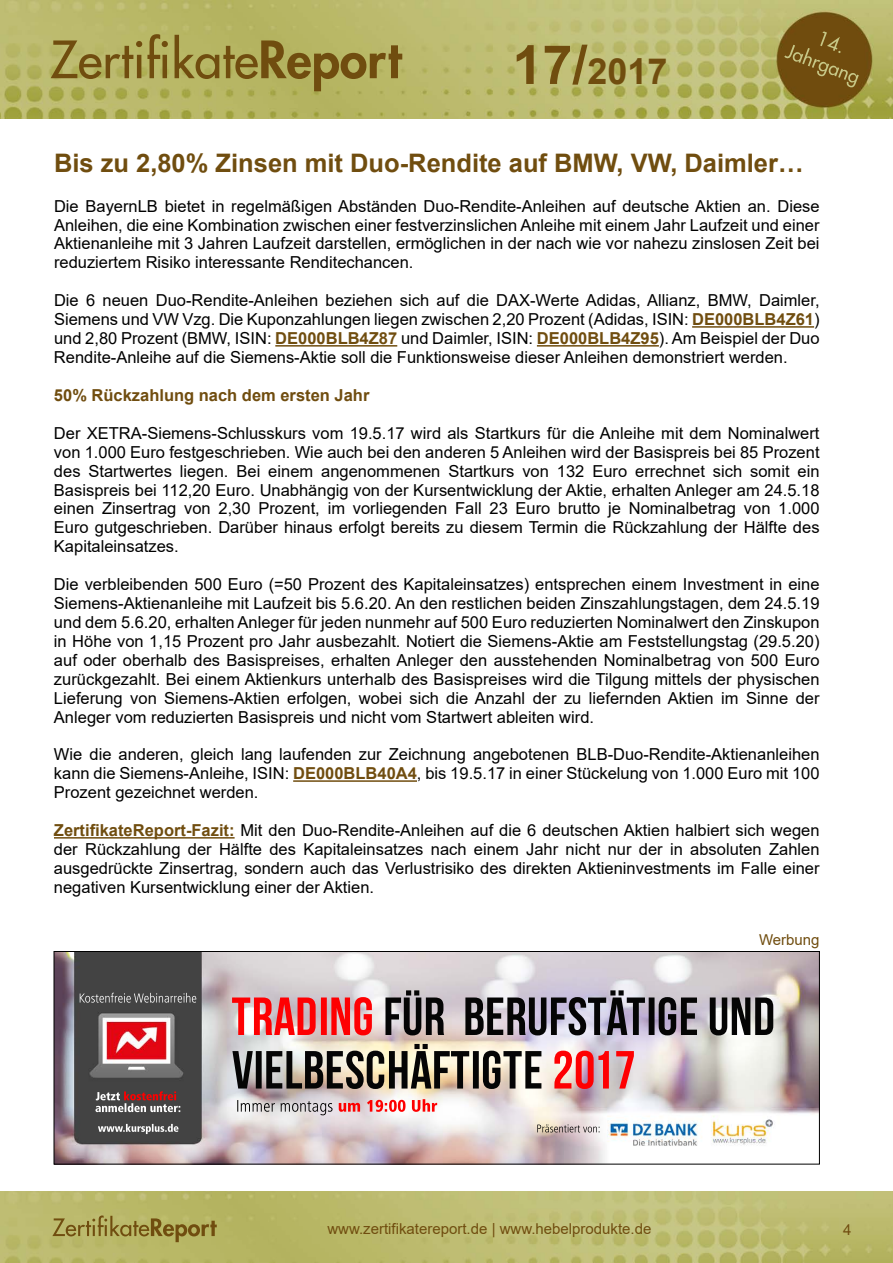
<style>
.page{position:relative;width:893px;height:1263px;background:#fff}
.page>*{position:absolute;margin:0;border:0;box-sizing:border-box;transform-origin:0 0}
.t1{font:700 36px "Arial";color:#704d0f}
.t2{font:700 25.5px "Arial";color:#704d0f}
.t3{font:16.5px/18.9px "Arial";color:#000;text-align:justify}
.t4{font:700 16.5px "Arial";color:#704d0f}
.t5{font:15px "Arial";color:#704d0f}
.s1{font-size:54px}
.s2{font-weight:700;color:#704d0f}
</style>
<div class="page">
<img style="left:0;top:1192px;width:893px;height:71px">
<img style="left:0;top:0;width:893px;height:119px">
<hr style="left:692px;top:326px;width:122px;height:2px;background:#704d0f">
<hr style="left:275px;top:345px;width:122px;height:2px;background:#704d0f">
<hr style="left:537px;top:345px;width:122px;height:2px;background:#704d0f">
<hr style="left:293px;top:780px;width:124px;height:2px;background:#704d0f">
<hr style="left:54px;top:837px;width:181px;height:1px;background:#704d0f">
<img style="left:56px;top:953px;width:762px;height:209px">
<div style="left:54px;top:951px;width:766px;height:213px;border:1px solid #000"></div>
<h1 class="t1" style="left:512px;top:46px;width:157px"><span class="s1">17/</span>2017</h1>
<h2 class="t2" style="left:54px;top:145px;width:751px">Bis zu 2,80% Zinsen mit Duo-Rendite auf BMW, VW, Daimler…</h2>
<p class="t3" style="left:54px;top:196px;width:767px">Die BayernLB bietet in regelmäßigen Abständen Duo-Rendite-Anleihen auf deutsche Aktien an. Diese Anleihen, die eine Kombination zwischen einer festverzinslichen Anleihe mit einem Jahr Laufzeit und einer Aktienanleihe mit 3 Jahren Laufzeit darstellen, ermöglichen in der nach wie vor nahezu zinslosen Zeit bei reduziertem Risiko interessante Renditechancen.</p>
<p class="t3" style="left:54px;top:291px;width:767px">Die 6 neuen Duo-Rendite-Anleihen beziehen sich auf die DAX-Werte Adidas, Allianz, BMW, Daimler, Siemens und VW Vzg. Die Kuponzahlungen liegen zwischen 2,20 Prozent (Adidas, ISIN: <span class="s2">DE000BLB4Z61</span>) und 2,80 Prozent (BMW, ISIN: <span class="s2">DE000BLB4Z87</span> und Daimler, ISIN: <span class="s2">DE000BLB4Z95</span>). Am Beispiel der Duo Rendite-Anleihe auf die Siemens-Aktie soll die Funktionsweise dieser Anleihen demonstriert werden.</p>
<p class="t4" style="left:54px;top:383px;width:317px">50% Rückzahlung nach dem ersten Jahr</p>
<p class="t3" style="left:54px;top:423px;width:767px">Der XETRA-Siemens-Schlusskurs vom 19.5.17 wird als Startkurs für die Anleihe mit dem Nominalwert von 1.000 Euro festgeschrieben. Wie auch bei den anderen 5 Anleihen wird der Basispreis bei 85 Prozent des Startwertes liegen. Bei einem angenommenen Startkurs von 132 Euro errechnet sich somit ein Basispreis bei 112,20 Euro. Unabhängig von der Kursentwicklung der Aktie, erhalten Anleger am 24.5.18 einen Zinsertrag von 2,30 Prozent, im vorliegenden Fall 23 Euro brutto je Nominalbetrag von 1.000<br>Euro gutgeschrieben. Darüber hinaus erfolgt bereits zu diesem Termin die Rückzahlung der Hälfte des Kapitaleinsatzes.</p>
<p class="t3" style="left:54px;top:575px;width:767px">Die verbleibenden 500 Euro (=50 Prozent des Kapitaleinsatzes) entsprechen einem Investment in eine Siemens-Aktienanleihe mit Laufzeit bis 5.6.20. An den restlichen beiden Zinszahlungstagen, dem 24.5.19 und dem 5.6.20, erhalten Anleger für jeden nunmehr auf 500 Euro reduzierten Nominalwert den Zinskupon in Höhe von 1,15 Prozent pro Jahr ausbezahlt. Notiert die Siemens-Aktie am Feststellungstag (29.5.20) auf oder oberhalb des Basispreises, erhalten Anleger den ausstehenden Nominalbetrag von 500 Euro zurückgezahlt. Bei einem Aktienkurs unterhalb des Basispreises wird die Tilgung mittels der physischen Lieferung von Siemens-Aktien erfolgen, wobei sich die Anzahl der zu liefernden Aktien im Sinne der Anleger vom reduzierten Basispreis und nicht vom Startwert ableiten wird.</p>
<p class="t3" style="left:54px;top:745px;width:767px">Wie die anderen, gleich lang laufenden zur Zeichnung angebotenen BLB-Duo-Rendite-Aktienanleihen kann die Siemens-Anleihe, ISIN: <span class="s2">DE000BLB40A4</span>, bis 19.5.17 in einer Stückelung von 1.000 Euro mit 100<br>Prozent gezeichnet werden.</p>
<p class="t3" style="left:54px;top:821px;width:767px"><span class="s2">ZertifikateReport-Fazit:</span> Mit den Duo-Rendite-Anleihen auf die 6 deutschen Aktien halbiert sich wegen der Rückzahlung der Hälfte des Kapitaleinsatzes nach einem Jahr nicht nur der in absoluten Zahlen ausgedrückte Zinsertrag, sondern auch das Verlustrisiko des direkten Aktieninvestments im Falle einer negativen Kursentwicklung einer der Aktien.</p>
<p class="t5" style="left:759px;top:930px;width:62px">Werbung</p>
<p class="t5" style="left:327px;top:1218px;width:326px">www.zertifikatereport.de | www.hebelprodukte.de</p>
<p class="t5" style="left:843px;top:1219px;width:10px">4</p>
</div>
